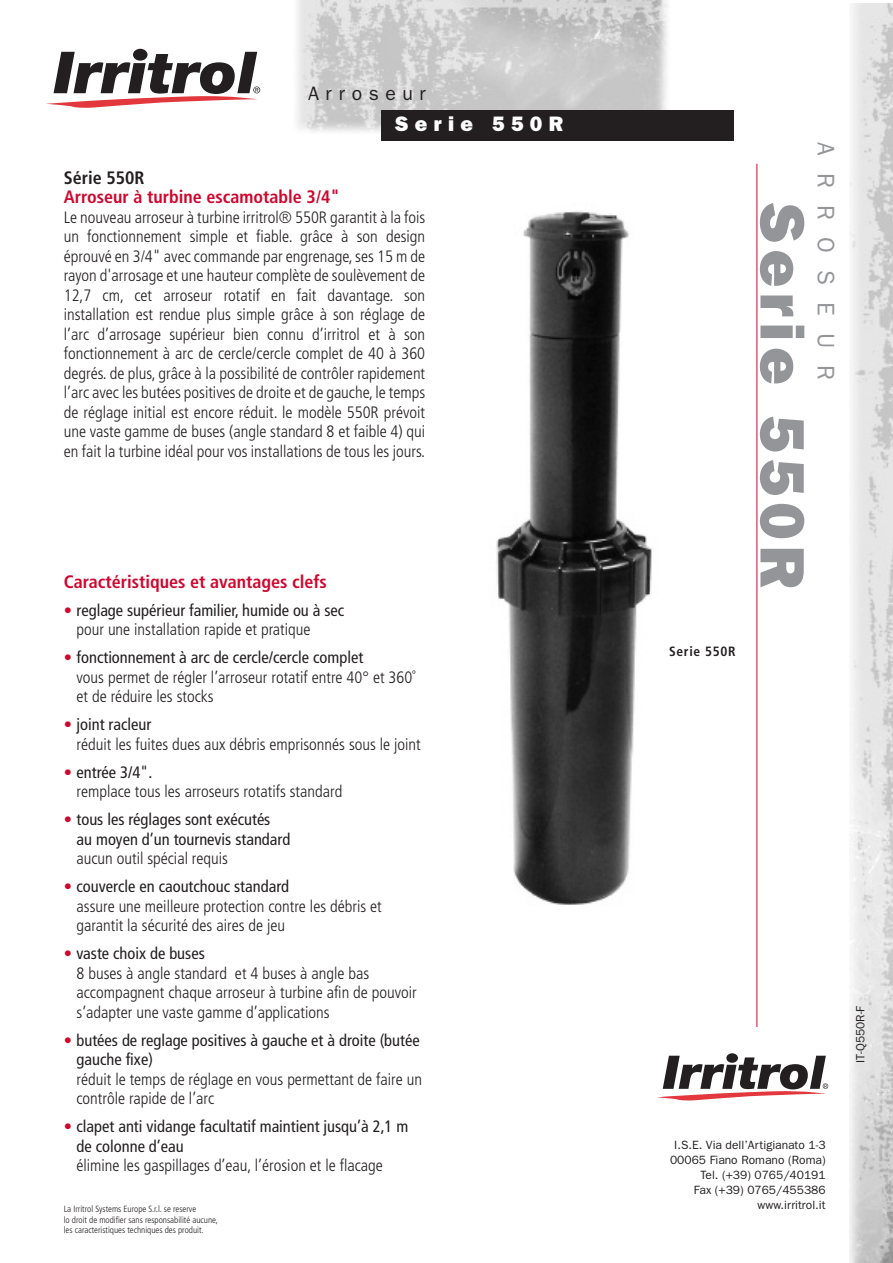
<style>
.page{position:relative;width:893px;height:1263px;background:#fff}
.page>*{position:absolute;margin:0;border:0;box-sizing:border-box;transform-origin:0 0}
.t1{font:800 63px "Franklin Gothic";letter-spacing:.09em;color:#939598}
.t2{font:24px "Franklin Gothic";letter-spacing:.72em;color:#939598}
.t3{font:800 21px "Franklin Gothic";letter-spacing:.3em;color:#fff}
.t4{font:19.5px "Franklin Gothic";letter-spacing:.33em;color:#231f20}
.t5{font:700 condensed 18px "Frutiger";color:#d0062d}
.t6{font:700 condensed 18px "Frutiger";color:#231f20}
.t7{font:300 condensed 16.5px/19.5px "Frutiger";color:#231f20}
.t8{font:condensed 16.5px/19.5px "Frutiger";color:#231f20}
.t9{font:700 condensed 13.35px "Frutiger";letter-spacing:.05em;color:#231f20}
.t10{font:12px/15px "Franklin Gothic";color:#231f20;text-align:right}
.t11{font:300 condensed 9px/10.5px "Frutiger";color:#231f20}
.s1{color:#d0062d}
.s2{font-weight:300}
.s3{font-weight:400;color:#d0062d}
.s4{font-weight:400}
</style>
<div class="page">
<img style="left:297px;top:0;width:373px;height:132px">
<img style="left:849px;top:4px;width:44px;height:1259px">
<div style="left:381px;top:111px;width:352px;height:30px;background:#231f20"></div>
<div style="left:133px;top:49px;width:14px;height:12px;background:#231f20;border-radius:50%"></div>
<svg style="left:46px;top:52px;width:214px;height:56px"></svg>
<hr style="left:756px;top:164px;width:1px;height:863px;background:#d0062d">
<svg style="left:726px;top:1053px;width:12px;height:10px"></svg>
<svg style="left:657px;top:1056px;width:171px;height:44px"></svg>
<img style="left:496px;top:211px;width:156px;height:694px">
<p class="t4" style="left:308px;top:82px;width:119px">Arroseur</p>
<p class="t3" style="left:395px;top:112px;width:170px">Serie 550R</p>
<p class="t6" style="left:64px;top:170px;width:82px">Série 550R</p>
<p class="t5" style="left:64px;top:190px;width:277px">Arroseur à turbine escamotable 3/4"</p>
<p class="t7" style="left:64px;top:208px;width:363px;text-align:justify">Le nouveau arroseur à turbine irritrol® 550R garantit à la fois un fonctionnement simple et fiable. grâce à son design éprouvé en 3/4" avec commande par engrenage,ses 15 m de rayon d'arrosage et une hauteur complète de soulèvement de 12,7 cm, cet arroseur rotatif en fait davantage. son installation est rendue plus simple grâce à son réglage de l’arc d’arrosage supérieur bien connu d’irritrol et à son fonctionnement à arc de cercle/cercle complet de 40 à 360 degrés. de plus, grâce à la possibilité de contrôler rapidement l’arc avec les butées positives de droite et de gauche,le temps de réglage initial est encore réduit. le modèle 550R prévoit une vaste gamme de buses (angle standard 8 et faible 4) qui en fait la turbine idéal pour vos installations de tous les jours.</p>
<p class="t5" style="left:64px;top:574px;width:265px">Caractéristiques et avantages clefs</p>
<p class="t8" style="left:77px;top:601px;width:269px;text-indent:-13px"><span class="s1">•</span> reglage supérieur familier, humide ou à sec <span class="s2">pour une installation rapide et pratique</span></p>
<p class="t7" style="left:77px;top:649px;width:340px;text-indent:-13px"><span class="s3">•</span> <span class="s4">fonctionnement à arc de cercle/cercle complet<br></span>vous permet de régler l’arroseur rotatif entre 40° et 360˚ et de réduire les stocks</p>
<p class="t7" style="left:77px;top:716px;width:346px;text-indent:-13px"><span class="s3">•</span> <span class="s4">joint racleur<br></span>réduit les fuites dues aux débris emprisonnés sous le joint</p>
<p class="t7" style="left:77px;top:763px;width:267px;text-indent:-13px"><span class="s3">•</span> <span class="s4">entrée 3/4".<br></span>remplace tous les arroseurs rotatifs standard</p>
<p class="t8" style="left:77px;top:811px;width:215px;text-indent:-13px"><span class="s1">•</span> tous les réglages sont exécutés<br>au moyen d’un tournevis standard</p>
<p class="t7" style="left:77px;top:850px;width:153px">aucun outil spécial requis</p>
<p class="t7" style="left:77px;top:878px;width:307px;text-indent:-13px"><span class="s3">•</span> <span class="s4">couvercle en caoutchouc standard<br></span>assure une meilleure protection contre les débris et garantit la sécurité des aires de jeu</p>
<p class="t7" style="left:77px;top:945px;width:342px;text-indent:-13px"><span class="s3">•</span> <span class="s4">vaste choix de buses<br></span>8 buses à angle standard et 4 buses à angle bas accompagnent chaque arroseur à turbine afin de pouvoir s’adapter une vaste gamme d’applications</p>
<p class="t8" style="left:77px;top:1031px;width:345px;text-indent:-13px"><span class="s1">•</span> butées de reglage positives à gauche et à droite (butée gauche fixe)</p>
<p class="t7" style="left:77px;top:1070px;width:347px">réduit le temps de réglage en vous permettant de faire un contrôle rapide de l’arc</p>
<p class="t8" style="left:77px;top:1118px;width:333px;text-indent:-13px"><span class="s1">•</span> clapet anti vidange facultatif maintient jusqu’à 2,1 m de colonne d’eau</p>
<p class="t7" style="left:77px;top:1157px;width:308px">élimine les gaspillages d’eau, l’érosion et le flacage</p>
<p class="t11" style="left:64px;top:1205px;width:156px">La Irritrol Systems Europe S.r.l. se reserve<br>lo droit de modifier sans responsabilité aucune, les caracteristiques techniques des produit.</p>
<p class="t9" style="left:669px;top:645px;width:68px">Serie 550R</p>
<h1 class="t1" style="left:819px;top:202px;width:388px;rotate:90deg">Serie 550R</h1>
<h2 class="t2" style="left:840px;top:142px;width:240px;rotate:90deg">ARROSEUR</h2>
<p class="t10" style="left:853px;top:1063px;width:59px;rotate:-90deg">IT-Q550R-F</p>
<p class="t10" style="left:670px;top:1137px;width:157px">I.S.E. Via dell’Artigianato 1-3<br>00065 Fiano Romano (Roma)<br>Tel. (+39) 0765/40191<br>Fax (+39) 0765/455386 www.irritrol.it</p>
</div>
